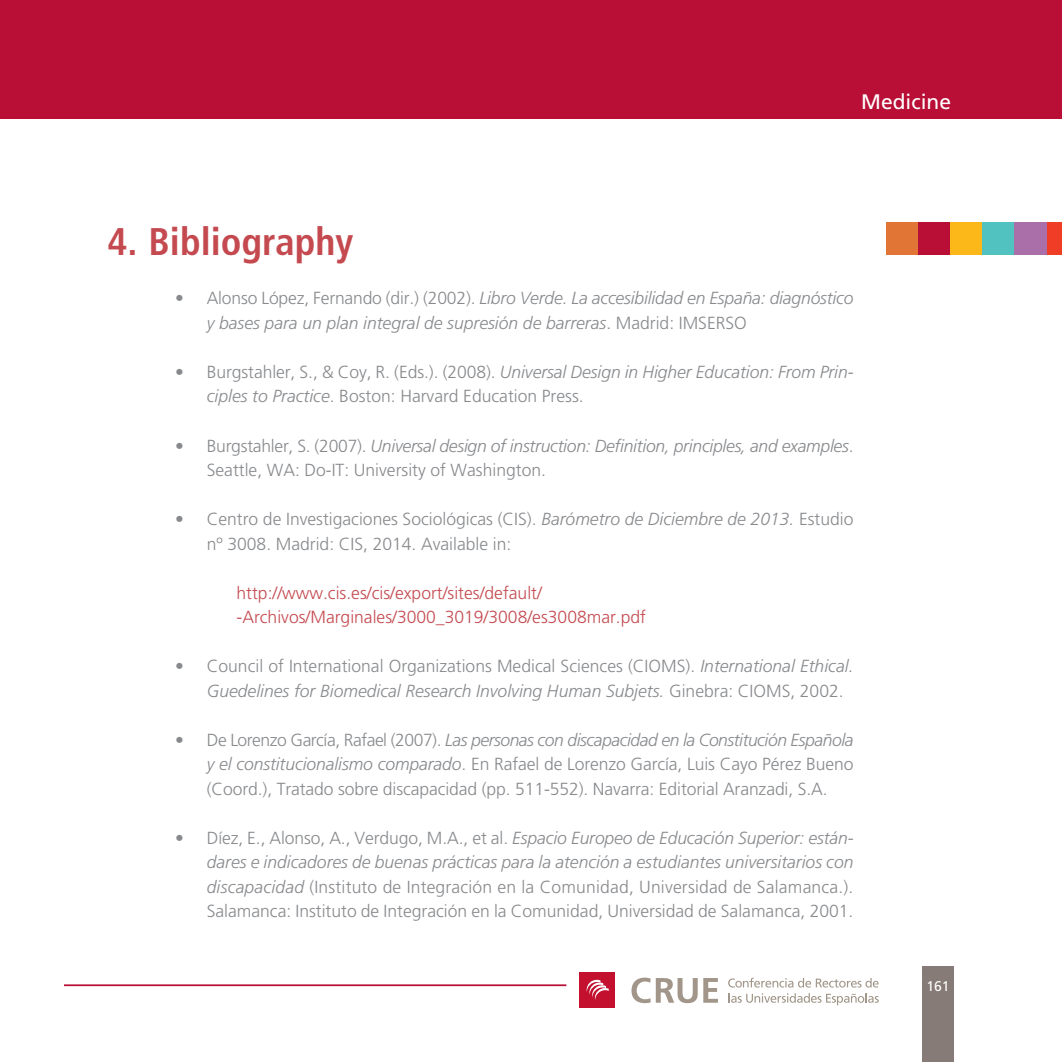
<style>
.page{position:relative;width:1062px;height:1062px;background:#fff}
.page>*{position:absolute;margin:0;border:0;box-sizing:border-box;transform-origin:0 0}
.t1{font:700 condensed 38.5px "Frutiger LT Std";color:#c44a50}
.t2{font:21px "Frutiger LT Std";color:#fff}
.t3{font:300 17.5px/24.5px "Frutiger LT Std";color:#87898c}
.t4{font:italic 300 17.5px/24.5px "Frutiger LT Std";letter-spacing:-.01em;color:#87898c}
.t5{font:300 17.5px/24.5px "Frutiger LT Std";color:#c44a50}
.t6{font:14px "Frutiger";color:#fff}
.s1{font-style:normal}
.s2{font-style:italic}
</style>
<div class="page">
<div style="left:0;top:0;width:1062px;height:119px;background:#b90f36"></div>
<div style="left:922px;top:966px;width:31px;height:96px;background:#867b76"></div>
<svg style="left:631px;top:977px;width:19px;height:26px"></svg>
<svg style="left:656px;top:978px;width:41px;height:25px"></svg>
<svg style="left:703px;top:978px;width:15px;height:24px"></svg>
<div style="left:579px;top:972px;width:36px;height:36px;background:#c3102f"></div>
<svg style="left:586px;top:979px;width:23px;height:21px"></svg>
<svg style="left:728px;top:993px;width:150px;height:12px"></svg>
<svg style="left:728px;top:977px;width:150px;height:10px"></svg>
<div style="left:886px;top:222px;width:32px;height:33px;background:#e07536"></div>
<div style="left:918px;top:222px;width:32px;height:33px;background:#b90f36"></div>
<div style="left:950px;top:222px;width:33px;height:33px;background:#fcb818"></div>
<div style="left:982px;top:222px;width:32px;height:33px;background:#52c2c1"></div>
<div style="left:1014px;top:222px;width:32px;height:33px;background:#aa6fa8"></div>
<div style="left:1046px;top:222px;width:16px;height:33px;background:#ef3e25"></div>
<hr style="left:64px;top:984px;width:502px;height:2px;background:#b90f36">
<p class="t2" style="left:861px;top:93px;width:91px">Medicine</p>
<h1 class="t1" style="left:107px;top:226px;width:247px">4. Bibliography</h1>
<p class="t4" style="left:207px;top:287px;width:648px;text-indent:-32px"><span class="s1">• Alonso López, Fernando (dir.) (2002).</span> Libro Verde. La accesibilidad en España: diagnóstico y bases para un plan integral de supresión de barreras<span class="s1">. Madrid: IMSERSO</span></p>
<p class="t3" style="left:207px;top:361px;width:648px;text-indent:-32px">• Burgstahler, S., &amp; Coy, R. (Eds.). (2008). <span class="s2">Universal Design in Higher Education: From Prin&shy;ciples to Practice</span>. Boston: Harvard Education Press.</p>
<p class="t3" style="left:207px;top:434px;width:648px;text-indent:-32px">• Burgstahler, S. (2007). <span class="s2">Universal design of instruction: Definition, principles, and examples</span>.<br>Seattle, WA: Do-IT: University of Washington.</p>
<p class="t3" style="left:207px;top:508px;width:648px;text-indent:-32px">• Centro de Investigaciones Sociológicas (CIS). <span class="s2">Barómetro de Diciembre de 2013.</span> Estudio nº 3008. Madrid: CIS, 2014. Available in:</p>
<p class="t5" style="left:236px;top:581px;width:411px">http://www.cis.es/cis/export/sites/default/ -Archivos/Marginales/3000_3019/3008/es3008mar.pdf</p>
<p class="t3" style="left:207px;top:655px;width:648px;text-indent:-32px">• Council of International Organizations Medical Sciences (CIOMS). <span class="s2">International Ethical.<br>Guedelines for Biomedical Research Involving Human Subjets.</span> Ginebra: CIOMS, 2002.</p>
<p class="t3" style="left:207px;top:728px;width:648px;text-align:justify;text-indent:-31px">• De Lorenzo García, Rafael (2007). <span class="s2">Las personas con discapacidad en la Constitución Española y el constitucionalismo comparado</span>. En Rafael de Lorenzo García, Luis Cayo Pérez Bueno (Coord.), Tratado sobre discapacidad (pp. 511-552). Navarra: Editorial Aranzadi, S.A.</p>
<p class="t3" style="left:207px;top:826px;width:648px;text-align:justify;text-indent:-31px">• Díez, E., Alonso, A., Verdugo, M.A., et al. <span class="s2">Espacio Europeo de Educación Superior: están&shy;dares e indicadores de buenas prácticas para la atención a estudiantes universitarios con discapacidad</span> (Instituto de Integración en la Comunidad, Universidad de Salamanca.).<br>Salamanca: Instituto de Integración en la Comunidad, Universidad de Salamanca, 2001.</p>
<p class="t6" style="left:926px;top:980px;width:25px">161</p>
</div>
